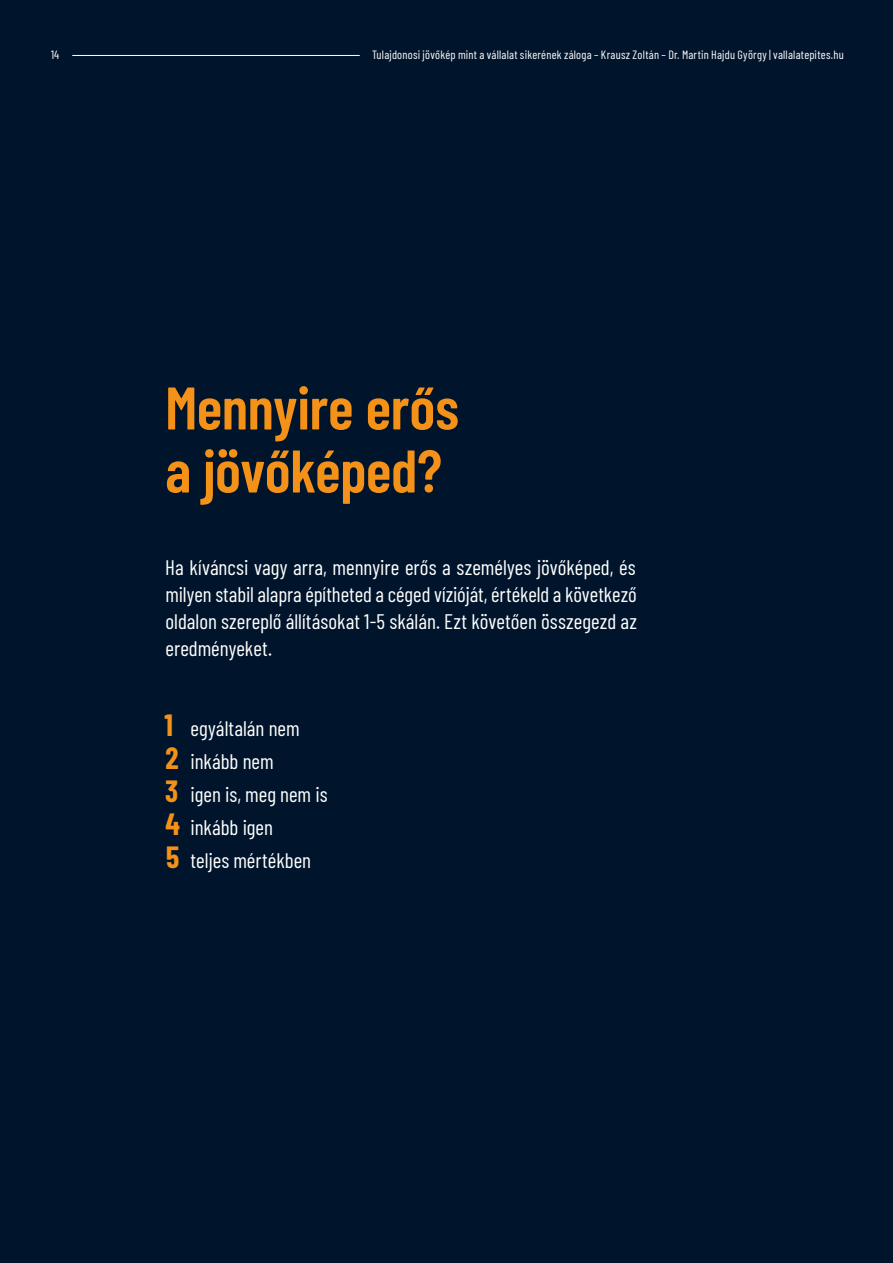
<style>
.page{position:relative;width:893px;height:1263px;background:#00152c}
.page>*{position:absolute;margin:0;border:0;box-sizing:border-box;transform-origin:0 0}
.t1{font:600 60px/63px "Barlow Condensed";letter-spacing:-.01em;color:#f39118}
.t2{font:21px/33px "Barlow Condensed";color:#fff;text-align:justify}
.t3{font:12px "Barlow Condensed";letter-spacing:.02em;color:#fff}
.s1{font-weight:700;font-size:30px;color:#f39118}
</style>
<div class="page">
<hr style="left:72px;top:55px;width:288px;height:1px;background:#fff">
<p class="t3" style="left:51px;top:47px;width:10px">14</p>
<p class="t3" style="left:372px;top:47px;width:473px">Tulajdonosi jövőkép mint a vállalat sikerének záloga – Krausz Zoltán – Dr. Martin Hajdu György | vallalatepites.hu</p>
<h1 class="t1" style="left:165px;top:372px;width:295px">Mennyire erős a jövőképed?</h1>
<p class="t2" style="left:165px;top:552px;width:473px;line-height:27px">Ha kíváncsi vagy arra, mennyire erős a személyes jövőképed, és milyen stabil alapra építheted a céged vízióját, értékeld a következő oldalon szereplő állításokat 1-5 skálán. Ezt követően összegezd az eredményeket.</p>
<p class="t2" style="left:164px;top:711px;width:165px;text-align:left"><span class="s1">1</span> egyáltalán nem<br><span class="s1">2</span> inkább nem<br><span class="s1">3</span> igen is, meg nem is<br><span class="s1">4</span> inkább igen<br><span class="s1">5</span> teljes mértékben</p>
</div>
